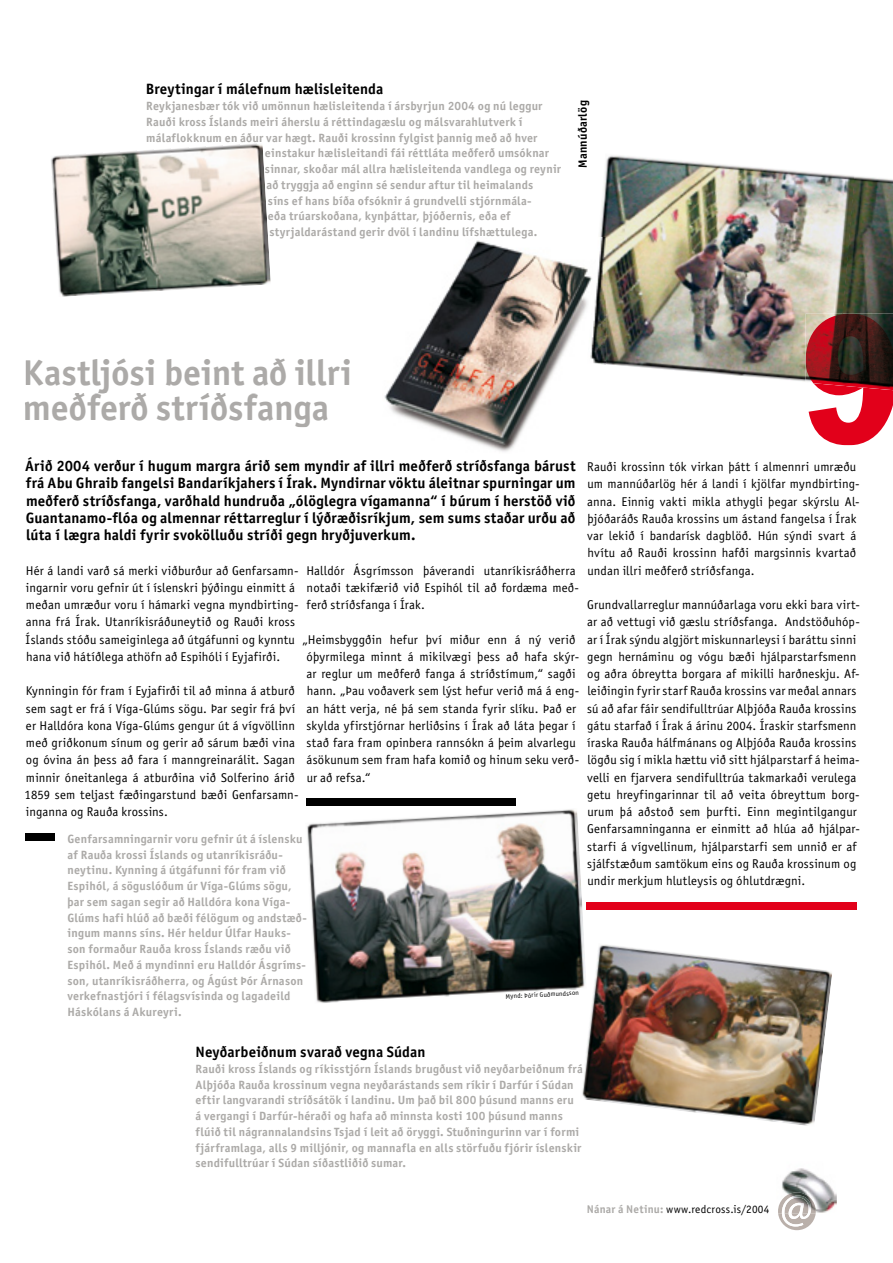
<style>
.page{position:relative;width:893px;height:1263px;background:#fff}
.page>*{position:absolute;margin:0;border:0;box-sizing:border-box;transform-origin:0 0}
.t1{font:condensed 180px "Franklin Gothic";color:#e2001a}
.t2{font:700 36px/34.5px "Officina Sans";color:#acaaa8}
.t3{font:700 15px/17.2px "Officina Sans";letter-spacing:.01em;color:#000;text-align:justify}
.t4{font:12.75px/17.2px "Officina Sans";letter-spacing:.01em;color:#000}
.t5{font:700 12px/15.8px "Officina Sans";letter-spacing:.015em;color:#acaaa8}
.t6{font:700 12px "Officina Sans";letter-spacing:.015em;color:#000}
.t7{font:11.25px "Officina Sans";letter-spacing:.025em;color:#000}
.t8{font:6.75px "Officina Sans";color:#000}
.s1{font-weight:700;color:#acaaa8}
</style>
<div class="page">
<img style="left:384px;top:240px;width:203px;height:212px">
<hr style="left:26px;top:393px;width:302px;height:1px;background:#acaaa8">
<img style="left:599px;top:155px;width:243px;height:227px">
<img style="left:841px;top:175px;width:52px;height:139px">
<img style="left:587px;top:237px;width:19px;height:128px">
<img style="left:806px;top:314px;width:87px;height:76px">
<div style="left:26px;top:833px;width:29px;height:7px;background:#000"></div>
<div style="left:306px;top:799px;width:210px;height:7px;background:#000"></div>
<div style="left:587px;top:902px;width:270px;height:7px;background:#e2001a"></div>
<img style="left:307px;top:809px;width:280px;height:194px">
<svg style="left:778px;top:1214px;width:38px;height:16px"></svg>
<img style="left:778px;top:1192px;width:38px;height:22px">
<img style="left:782px;top:1195px;width:29px;height:19px">
<img style="left:580px;top:943px;width:252px;height:183px">
<img style="left:51px;top:143px;width:220px;height:154px">
<p class="t3" style="left:146px;top:80px;width:239px">Breytingar í málefnum hælisleitenda</p>
<p class="t5" style="left:146px;top:98px;width:398px">Reykjanesbær tók við umönnun hælisleitenda í ársbyrjun 2004 og nú leggur</p>
<p class="t5" style="left:146px;top:114px;width:378px">Rauði kross Íslands meiri áherslu á réttindagæslu og málsvarahlutverk í</p>
<p class="t5" style="left:146px;top:130px;width:393px">málaflokknum en áður var hægt. Rauði krossinn fylgist þannig með að hver</p>
<p class="t5" style="left:265px;top:145px;width:286px">einstakur hælisleitandi fái réttláta meðferð umsóknar</p>
<p class="t5" style="left:265px;top:161px;width:298px">sinnar, skoðar mál allra hælisleitenda vandlega og reynir</p>
<p class="t5" style="left:266px;top:177px;width:269px">að tryggja að enginn sé sendur aftur til heimalands</p>
<p class="t5" style="left:268px;top:193px;width:265px">síns ef hans bíða ofsóknir á grundvelli stjórnmála-</p>
<p class="t5" style="left:268px;top:208px;width:244px">eða trúarskoðana, kynþáttar, þjóðernis, eða ef</p>
<p class="t5" style="left:269px;top:224px;width:270px">styrjaldarástand gerir dvöl í landinu lífshættulega.</p>
<p class="t6" style="left:575px;top:168px;width:69px;rotate:-90deg">Mannúðarlög</p>
<h2 class="t2" style="left:23px;top:355px;width:331px">Kastljósi beint að illri meðferð stríðsfanga</h2>
<h1 class="t1" style="left:803px;top:270px;width:98px">9</h1>
<p class="t3" style="left:25px;top:457px;width:552px">Árið 2004 verður í hugum margra árið sem myndir af illri meðferð stríðsfanga bárust frá Abu Ghraib fangelsi Bandaríkjahers í Írak. Myndirnar vöktu áleitnar spurningar um meðferð stríðsfanga, varðhald hundruða „ólöglegra vígamanna“ í búrum í herstöð við Guantanamo-flóa og almennar réttarreglur í lýðræðisríkjum, sem sums staðar urðu að lúta í lægra haldi fyrir svokölluðu stríði gegn hryðjuverkum.</p>
<p class="t4" style="left:26px;top:562px;width:274px">Hér á landi varð sá merki viðburður að Genfarsamn&shy;ingarnir voru gefnir út í íslenskri þýðingu einmitt á meðan umræður voru í hámarki vegna myndbirting&shy;anna frá Írak. Utanríkisráðuneytið og Rauði kross Íslands stóðu sameiginlega að útgáfunni og kynntu hana við hátíðlega athöfn að Espihóli í Eyjafirði.</p>
<p class="t4" style="left:25px;top:682px;width:275px">Kynningin fór fram í Eyjafirði til að minna á atburð sem sagt er frá í Víga-Glúms sögu. Þar segir frá því er Halldóra kona Víga-Glúms gengur út á vígvöllinn með griðkonum sínum og gerir að sárum bæði vina og óvina án þess að fara í manngreinarálit. Sagan minnir óneitanlega á atburðina við Solferino árið 1859 sem teljast fæðingarstund bæði Genfarsamn&shy;inganna og Rauða krossins.</p>
<p class="t4" style="left:587px;top:458px;width:274px">Rauði krossinn tók virkan þátt í almennri umræðu um mannúðarlög hér á landi í kjölfar myndbirting&shy;anna. Einnig vakti mikla athygli þegar skýrslu Al&shy;þjóðaráðs Rauða krossins um ástand fangelsa í Írak var lekið í bandarísk dagblöð. Hún sýndi svart á hvítu að Rauði krossinn hafði margsinnis kvartað undan illri meðferð stríðsfanga.</p>
<p class="t4" style="left:587px;top:596px;width:274px">Grundvallarreglur mannúðarlaga voru ekki bara virt&shy;ar að vettugi við gæslu stríðsfanga. Andstöðuhóp&shy;ar í Írak sýndu algjört miskunnarleysi í baráttu sinni gegn hernáminu og vógu bæði hjálparstarfsmenn og aðra óbreytta borgara af mikilli harðneskju. Af&shy;leiðingin fyrir starf Rauða krossins var meðal annars sú að afar fáir sendifulltrúar Alþjóða Rauða krossins gátu starfað í Írak á árinu 2004. Íraskir starfsmenn íraska Rauða hálfmánans og Alþjóða Rauða krossins lögðu sig í mikla hættu við sitt hjálparstarf á heima&shy;velli en fjarvera sendifulltrúa takmarkaði verulega getu hreyfingarinnar til að veita óbreyttum borg&shy;urum þá aðstoð sem þurfti. Einn megintilgangur Genfarsamninganna er einmitt að hlúa að hjálpar&shy;starfi á vígvellinum, hjálparstarfi sem unnið er af sjálfstæðum samtökum eins og Rauða krossinum og undir merkjum hlutleysis og óhlutdrægni.</p>
<p class="t4" style="left:306px;top:562px;width:274px">Halldór Ásgrímsson þáverandi utanríkisráðherra notaði tækifærið við Espihól til að fordæma með&shy;ferð stríðsfanga í Írak.</p>
<p class="t4" style="left:306px;top:631px;width:274px;text-indent:-4px">„Heimsbyggðin hefur því miður enn á ný verið óþyrmilega minnt á mikilvægi þess að hafa skýr&shy;ar reglur um meðferð fanga á stríðstímum,“ sagði hann. „Þau voðaverk sem lýst hefur verið má á eng&shy;an hátt verja, né þá sem standa fyrir slíku. Það er skylda yfirstjórnar herliðsins í Írak að láta þegar í stað fara fram opinbera rannsókn á þeim alvarlegu ásökunum sem fram hafa komið og hinum seku verð&shy;ur að refsa.“</p>
<p class="t5" style="left:67px;top:831px;width:241px">Genfarsamningarnir voru gefnir út á íslensku af Rauða krossi Íslands og utanríkisráðu&shy;neytinu. Kynning á útgáfunni fór fram við Espihól, á söguslóðum úr Víga-Glúms sögu, þar sem sagan segir að Halldóra kona Víga-Glúms hafi hlúð að bæði félögum og andstæð&shy;ingum manns síns. Hér heldur Úlfar Hauks&shy;son formaður Rauða kross Íslands ræðu við Espihól. Með á myndinni eru Halldór Ásgríms&shy;son, utanríkisráðherra, og Ágúst Þór Árnason verkefnastjóri í félagsvísinda og lagadeild Háskólans á Akureyri.</p>
<p class="t3" style="left:196px;top:1043px;width:231px">Neyðarbeiðnum svarað vegna Súdan</p>
<p class="t5" style="left:196px;top:1061px;width:389px">Rauði kross Íslands og ríkisstjórn Íslands brugðust við neyðarbeiðnum frá Alþjóða Rauða krossinum vegna neyðarástands sem ríkir í Darfúr í Súdan eftir langvarandi stríðsátök í landinu. Um það bil 800 þúsund manns eru<br>á vergangi í Darfúr-héraði og hafa að minnsta kosti 100 þúsund manns flúið til nágrannalandsins Tsjad í leit að öryggi. Stuðningurinn var í formi fjárframlaga, alls 9 milljónir, og mannafla en alls störfuðu fjórir íslenskir sendifulltrúar í Súdan síðastliðið sumar.</p>
<p class="t8" style="left:506px;top:992px;width:75px;rotate:-3deg">Mynd: Þórir Guðmundsson</p>
<p class="t7" style="left:587px;top:1202px;width:184px"><span class="s1">Nánar á Netinu:</span> www.redcross.is/2004</p>
</div>
